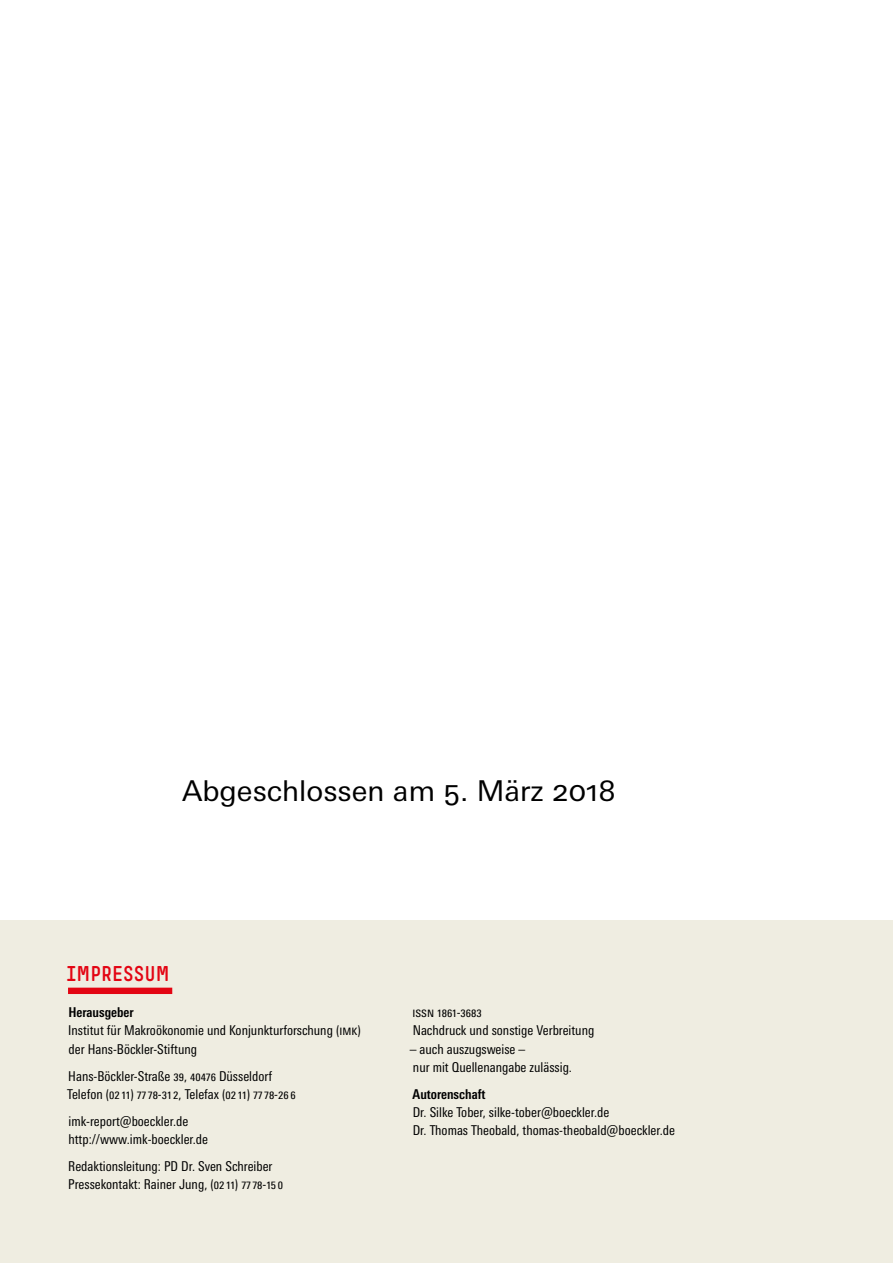
<style>
.page{position:relative;width:893px;height:1263px;background:#fff}
.page>*{position:absolute;margin:0;border:0;box-sizing:border-box;transform-origin:0 0}
.t1{font:28.65px "Univers Next Pro";color:#000}
.Rubriküberschrift{font:21px "Simple HBS";color:#e30513}
.Impressum{font:condensed 13.5px/18px "Univers Next Pro";color:#000}
.Impressum-Zwischenti{font:700 condensed 13.5px "Univers Next Pro";color:#000}
</style>
<div class="page">
<div style="left:0;top:920px;width:893px;height:343px;background:#efede1"></div>
<div style="left:68px;top:988px;width:104px;height:6px;background:#e30513"></div>
<h1 class="t1" style="left:182px;top:774px;width:435px">Abgeschlossen am 5. März 2018</h1>
<p class="Rubriküberschrift" style="left:67px;top:962px;width:104px">IMPRESSUM</p>
<p class="Impressum-Zwischenti" style="left:68px;top:1004px;width:67px">Herausgeber</p>
<p class="Impressum" style="left:68px;top:1021px;width:294px">Institut für Makroökonomie und Konjunkturforschung (IMK) der Hans-Böckler-Stiftung</p>
<p class="Impressum" style="left:67px;top:1067px;width:230px">Hans-Böckler-Straße 39, 40476 Düsseldorf<br>Telefon (0211) 7778-312, Telefax (0211) 7778-266</p>
<p class="Impressum" style="left:68px;top:1112px;width:141px">imk-report@boeckler.de http://www.imk-boeckler.de</p>
<p class="Impressum" style="left:68px;top:1157px;width:216px">Redaktionsleitung: PD Dr. Sven Schreiber<br>Pressekontakt: Rainer Jung, (0211) 7778-150</p>
<p class="Impressum" style="left:413px;top:1003px;width:183px">ISSN 1861-3683<br>Nachdruck und sonstige Verbreitung</p>
<p class="Impressum" style="left:410px;top:1040px;width:164px">– auch auszugsweise –<br>nur mit Quellenangabe zulässig.</p>
<p class="Impressum-Zwischenti" style="left:413px;top:1086px;width:74px">Autorenschaft</p>
<p class="Impressum" style="left:413px;top:1103px;width:264px">Dr. Silke Tober, silke-tober@boeckler.de<br>Dr. Thomas Theobald, thomas-theobald@boeckler.de</p>
</div>
